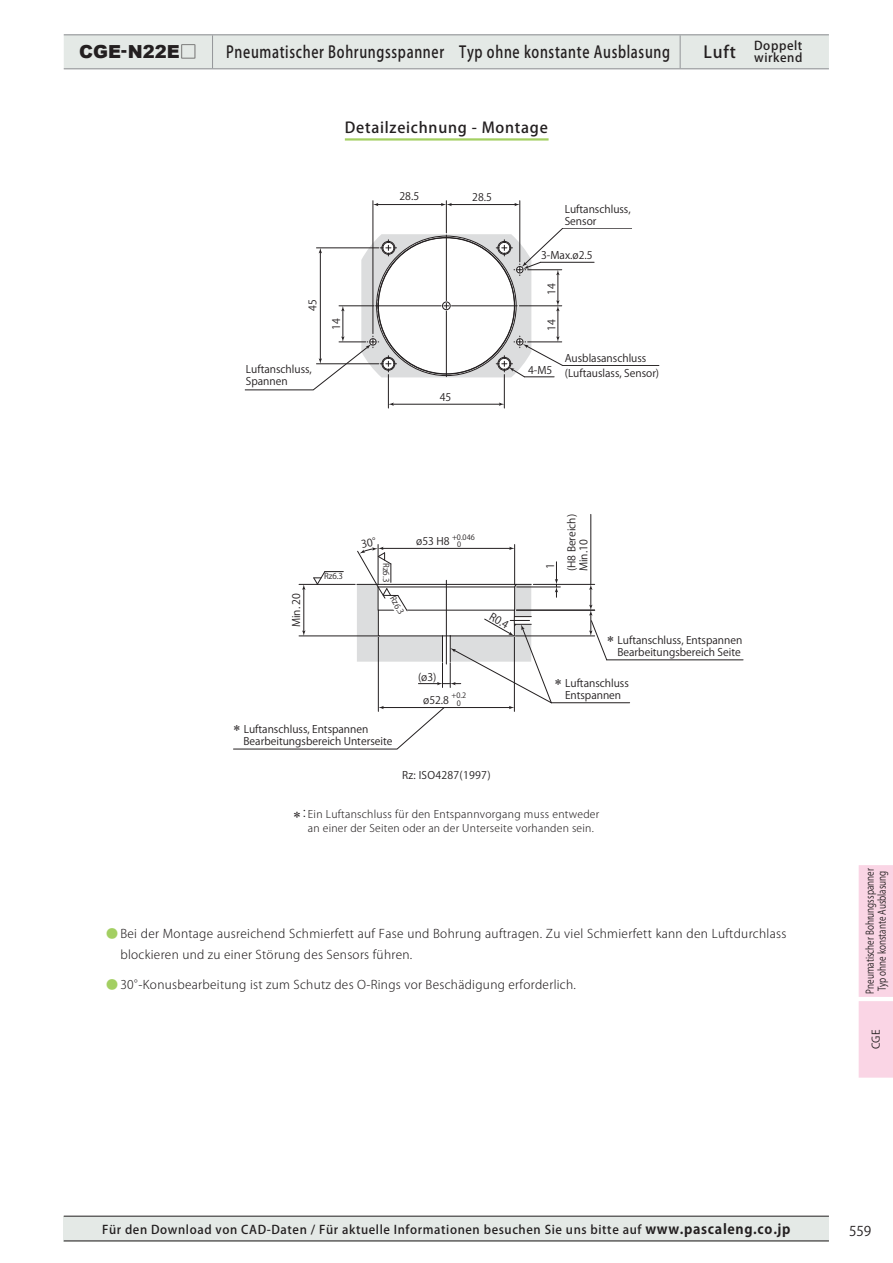
<style>
.page{position:relative;width:893px;height:1263px;background:#fff}
.page>*{position:absolute;margin:0;border:0;box-sizing:border-box;transform-origin:0 0}
.t1{font:900 18px "Arial";color:#231f20}
.t2{font:16.5px "Koz Go Pro Medium 90 msp RKSJ H";letter-spacing:.05em;color:#231f20;scale:.8 1}
.t3{font:16.5px "Koz Go Pro Medium 90 msp RKSJ H";letter-spacing:.05em;color:#231f20}
.t4{font:15px "Koz Go Pro Medium 90 msp RKSJ H";letter-spacing:.05em;color:#231f20}
.t5{font:13.5px "Koz Go Pro Regular 90 msp RKSJ H";color:#231f20}
.t6{font:12px/21px "Koz Go Pro Light 90 msp RKSJ H";letter-spacing:.025em;color:#231f20}
.t7{font:12px/12px "Koz Go Pro Medium 90 msp RKSJ H";letter-spacing:.05em;color:#231f20}
.t8{font:10.5px/12px "Koz Go Pro Regular 90 msp RKSJ H";color:#231f20}
.t9{font:10.5px/13.5px "Koz Go Pro Light 90 msp RKSJ H";letter-spacing:.025em;color:#231f20;text-align:center}
.t10{font:10.5px/12px "Koz Go Pro Regular 90 msp RKSJ H";color:#231f20;scale:.8 1}
.t11{font:10.5px "Koz Go Pro Regular 90 msp RKSJ H";letter-spacing:.025em;color:#231f20}
.t12{font:8.1px "Koz Go Pro Regular 90 msp RKSJ H";color:#231f20}
.t13{font:7.35px/7.4px "Koz Go Pro Regular 90 msp RKSJ H";color:#231f20}
.s1{font-size:17.25px}
.s2{font-family:"Koz Go Pro Extra Light 90 msp RKSJ H";font-weight:400;font-size:17.25px}
.s3{font-size:12px}
.s4{font-family:"Koz Go Pro Regular 90 msp RKSJ H";color:#a3cf62}
.s5{font-family:"Koz Go Pro Bold 90 msp RKSJ H";font-size:13.5px}
</style>
<div class="page">
<div style="left:64px;top:1216px;width:765px;height:25px;background:#e4e9e6"></div>
<hr style="left:64px;top:1216px;width:765px;height:1px;background:#231f20">
<hr style="left:64px;top:1241px;width:765px;height:1px;background:#231f20">
<div style="left:64px;top:35px;width:765px;height:33px;background:#e4e9e6"></div>
<hr style="left:212px;top:35px;width:1px;height:33px;background:#939598">
<hr style="left:680px;top:35px;width:1px;height:33px;background:#939598">
<hr style="left:64px;top:34px;width:765px;height:1px;background:#939598">
<hr style="left:64px;top:68px;width:765px;height:1px;background:#939598">
<div style="left:859px;top:865px;width:34px;height:213px;background:#fad5e5"></div>
<hr style="left:388px;top:375px;width:1px;height:33px;background:#231f20">
<hr style="left:504px;top:375px;width:1px;height:33px;background:#231f20">
<hr style="left:392px;top:404px;width:109px;height:1px;background:#231f20">
<svg style="left:388px;top:403px;width:6px;height:3px"></svg>
<svg style="left:499px;top:403px;width:5px;height:3px"></svg>
<hr style="left:373px;top:201px;width:1px;height:133px;background:#231f20">
<hr style="left:446px;top:201px;width:1px;height:32px;background:#231f20">
<hr style="left:377px;top:204px;width:66px;height:1px;background:#231f20">
<hr style="left:519px;top:201px;width:1px;height:61px;background:#231f20">
<hr style="left:450px;top:204px;width:66px;height:1px;background:#231f20">
<svg style="left:514px;top:203px;width:6px;height:3px"></svg>
<svg style="left:441px;top:203px;width:11px;height:3px"></svg>
<hr style="left:515px;top:636px;width:80px;height:1px;background:#231f20">
<hr style="left:533px;top:584px;width:62px;height:1px;background:#231f20">
<hr style="left:516px;top:610px;width:79px;height:1px;background:#231f20">
<hr style="left:590px;top:514px;width:1px;height:70px;background:#231f20">
<hr style="left:551px;top:703px;width:79px;height:1px;background:#231f20">
<hr style="left:607px;top:660px;width:136px;height:1px;background:#231f20">
<svg style="left:245px;top:228px;width:414px;height:162px"></svg>
<hr style="left:345px;top:138px;width:203px;height:3px;background:#a3cf62">
<svg style="left:589px;top:584px;width:24px;height:76px"></svg>
<svg style="left:233px;top:544px;width:328px;height:205px"></svg>
<h1 class="t1" style="left:79px;top:38px;width:119px">CGE<span class="s1">-</span>N22E<span class="s2">□</span></h1>
<h2 class="t2" style="left:226px;top:46px;width:556px">Pneumatischer Bohrungsspanner Typ ohne konstante Ausblasung</h2>
<h2 class="t3" style="left:703px;top:46px;width:51px">Luft　</h2>
<p class="t7" style="left:754px;top:41px;width:50px">Doppelt wirkend</p>
<h3 class="t4" style="left:345px;top:122px;width:204px">Detailzeichnung - Montage</h3>
<p class="t8" style="left:308px;top:311px;width:13px;rotate:-90deg">45</p>
<p class="t8" style="left:246px;top:365px;width:67px">Luftanschluss,<br>Spannen</p>
<p class="t8" style="left:399px;top:192px;width:21px">28.5</p>
<p class="t8" style="left:472px;top:192px;width:21px">28.5</p>
<p class="t8" style="left:565px;top:205px;width:67px">Luftanschluss,<br>Sensor</p>
<p class="t8" style="left:541px;top:250px;width:53px">3-Max.ø2.5</p>
<p class="t8" style="left:547px;top:295px;width:13px;rotate:-90deg">14</p>
<p class="t8" style="left:332px;top:330px;width:13px;rotate:-90deg">14</p>
<p class="t8" style="left:547px;top:331px;width:13px;rotate:-90deg">14</p>
<p class="t8" style="left:440px;top:392px;width:13px">45</p>
<p class="t8" style="left:528px;top:366px;width:26px">4-M5</p>
<p class="t8" style="left:565px;top:352px;width:96px;line-height:15px">Ausblasanschluss (Luftauslass, Sensor)</p>
<p class="t8" style="left:292px;top:627px;width:36px;rotate:-90deg">Min. 20</p>
<p class="t12" style="left:324px;top:573px;width:21px">Rz6.3</p>
<p class="t12" style="left:389px;top:563px;width:21px;rotate:90deg">Rz6.3</p>
<p class="t12" style="left:395px;top:595px;width:21px;rotate:60deg">Rz6.3</p>
<p class="t8" style="left:416px;top:536px;width:35px">ø53 H8</p>
<p class="t13" style="left:457px;top:534px;width:19px;text-indent:-5px">+0.046<br>0</p>
<p class="t8" style="left:493px;top:611px;width:21px;rotate:30deg">R0.4</p>
<p class="t8" style="left:418px;top:673px;width:20px">(ø3)</p>
<p class="t8" style="left:423px;top:695px;width:27px">ø52.8</p>
<p class="t13" style="left:451px;top:693px;width:16px;text-align:center">+0.2<br>0</p>
<p class="t8" style="left:545px;top:569px;width:7px;rotate:-90deg">1</p>
<p class="t8" style="left:567px;top:571px;width:59px;rotate:-90deg">(H8 Bereich)<br>Min.10</p>
<p class="t8" style="left:617px;top:635px;width:126px">Luftanschluss, Entspannen<br>Bearbeitungsbereich Seite</p>
<p class="t8" style="left:565px;top:679px;width:65px">Luftanschluss<br>Entspannen</p>
<p class="t8" style="left:244px;top:724px;width:150px">Luftanschluss, Entspannen<br>Bearbeitungsbereich Unterseite</p>
<p class="t11" style="left:402px;top:771px;width:90px">Rz: ISO4287(1997)</p>
<p class="t9" style="left:299px;top:809px;width:302px"><span class="s3">：</span> Ein Luftanschluss für den Entspannvorgang muss entweder an einer der Seiten oder an der Unterseite vorhanden sein.</p>
<p class="t6" style="left:120px;top:925px;width:667px;text-indent:-14px"><span class="s4">●</span> Bei der Montage ausreichend Schmierfett auf Fase und Bohrung auftragen. Zu viel Schmierfett kann den Luftdurchlass blockieren und zu einer Störung des Sensors führen.</p>
<p class="t6" style="left:106px;top:975px;width:471px"><span class="s4">●</span> 30°-Konusbearbeitung ist zum Schutz des O-Rings vor Beschädigung erforderlich.</p>
<p class="t10" style="left:865px;top:994px;width:158px;rotate:-90deg">Pneumatischer Bohrungsspanner<br>Typ ohne konstante Ausblasung</p>
<p class="t8" style="left:871px;top:1049px;width:21px;rotate:-90deg">CGE</p>
<p class="t7" style="left:102px;top:1225px;width:690px">Für den Download von CAD-Daten / Für aktuelle Informationen besuchen Sie uns bitte auf <span class="s5">www.pascaleng.co.jp</span></p>
<p class="t5" style="left:849px;top:1226px;width:24px">559</p>
</div>
